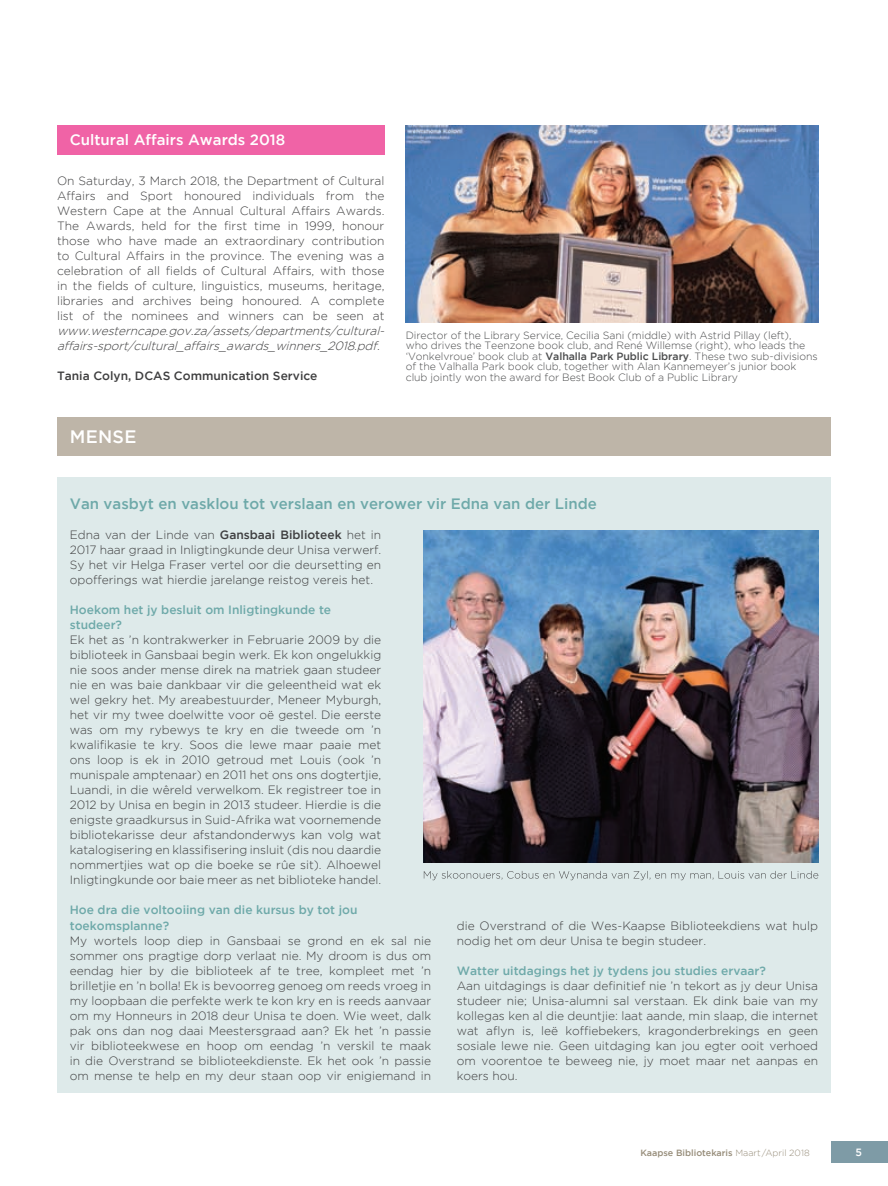
<style>
.page{position:relative;width:888px;height:1186px;background:#fff}
.page>*{position:absolute;margin:0;border:0;box-sizing:border-box;transform-origin:0 0}
.t1{font:500 18px "Gotham";letter-spacing:.015em;color:#fff}
.t2{font:500 15px "Gotham";color:#6ea9a9}
.t3{font:500 15px "Gotham";color:#fff}
.t4{font:300 12px/15px "Gotham";color:#3e3e3f;text-align:justify}
.t5{font:500 12px/15px "Gotham";color:#6ea9a9}
.t6{font:italic 300 12px/15px "Gotham";color:#3e3e3f}
.t7{font:500 12px "Gotham";color:#3e3e3f}
.t8{font:300 10.5px/10.5px "Gotham";letter-spacing:-.005em;color:#4b4c4d}
.t9{font:500 10.5px "Gotham";color:#fff}
.t10{font:500 9px "Gotham";color:#978d7a}
.s1{font-style:normal}
.s2{font-weight:500}
.s3{font-weight:300}
</style>
<div class="page">
<div style="left:831px;top:1141px;width:57px;height:22px;background:#7e9ba6"></div>
<div style="left:57px;top:125px;width:327px;height:30px;background:#f063a6"></div>
<img style="left:406px;top:125px;width:412px;height:198px">
<div style="left:57px;top:417px;width:774px;height:39px;background:#beb5a8"></div>
<div style="left:57px;top:477px;width:774px;height:615px;background:#deeaea"></div>
<img style="left:424px;top:530px;width:394px;height:332px">
<svg style="left:424px;top:871px;width:394px;height:9px"></svg>
<p class="t3" style="left:70px;top:132px;width:217px">Cultural Affairs Awards 2018</p>
<p class="t4" style="left:57px;top:173px;width:329px">On Saturday, 3 March 2018, the Department of Cultural Affairs and Sport honoured individuals from the Western Cape at the Annual Cultural Affairs Awards.<br>The Awards, held for the first time in 1999, honour those who have made an extraordinary contribution to Cultural Affairs in the province. The evening was a celebration of all fields of Cultural Affairs, with those in the fields of culture, linguistics, museums, heritage, libraries and archives being honoured. A complete list of the nominees and winners can be seen at</p>
<p class="t6" style="left:57px;top:323px;width:332px">www.westerncape.gov.za/assets/departments/cultural&shy;affairs-sport/cultural_ affairs_ awards_ winners_ 2018.pdf<span class="s1">.</span></p>
<p class="t7" style="left:57px;top:369px;width:262px">Tania Colyn, DCAS Communication Service</p>
<h1 class="t1" style="left:70px;top:426px;width:68px">MENSE</h1>
<p class="t8" style="left:406px;top:329px;width:414px">Director of the Library Service, Cecilia Sani (middle) with Astrid Pillay (left),<br>who drives the Teenzone book club, and René Willemse (right), who leads the ‘Vonkelvroue’ book club at <span class="s2">Valhalla Park Public Library</span>. These two sub-divisions of the Valhalla Park book club, together with Alan Kannemeyer’s junior book club jointly won the award for Best Book Club of a Public Library</p>
<p class="t2" style="left:70px;top:495px;width:529px">Van vasbyt en vasklou tot verslaan en verower vir Edna van der Linde</p>
<p class="t4" style="left:70px;top:527px;width:313px">Edna van der Linde van <span class="s2">Gansbaai Biblioteek</span> het in 2017 haar graad in Inligtingkunde deur Unisa verwerf.<br>Sy het vir Helga Fraser vertel oor die deursetting en opofferings wat hierdie jarelange reistog vereis het.</p>
<p class="t5" style="left:70px;top:602px;width:263px">Hoekom het jy besluit om Inligtingkunde te studeer?</p>
<p class="t4" style="left:70px;top:632px;width:313px">Ek het as ’n kontrakwerker in Februarie 2009 by die biblioteek in Gansbaai begin werk. Ek kon ongelukkig nie soos ander mense direk na matriek gaan studeer nie en was baie dankbaar vir die geleentheid wat ek wel gekry het. My areabestuurder, Meneer Myburgh, het vir my twee doelwitte voor oë gestel. Die eerste was om my rybewys te kry en die tweede om ’n kwalifikasie te kry. Soos die lewe maar paaie met ons loop is ek in 2010 getroud met Louis (ook ’n munispale amptenaar) en 2011 het ons ons dogtertjie, Luandi, in die wêreld verwelkom. Ek registreer toe in 2012 by Unisa en begin in 2013 studeer. Hierdie is die enigste graadkursus in Suid-Afrika wat voornemende bibliotekarisse deur afstandonderwys kan volg wat katalogisering en klassifisering insluit (dis nou daardie nommertjies wat op die boeke se rûe sit). Alhoewel Inligtingkunde oor baie meer as net biblioteke handel.</p>
<p class="t5" style="left:70px;top:902px;width:289px">Hoe dra die voltooiing van die kursus by tot jou toekomsplanne?</p>
<p class="t4" style="left:70px;top:932px;width:363px">My wortels loop diep in Gansbaai se grond en ek sal nie sommer ons pragtige dorp verlaat nie. My droom is dus om eendag hier by die biblioteek af te tree, kompleet met ’n brilletjie en ’n bolla! Ek is bevoorreg genoeg om reeds vroeg in my loopbaan die perfekte werk te kon kry en is reeds aanvaar om my Honneurs in 2018 deur Unisa te doen. Wie weet, dalk pak ons dan nog daai Meestersgraad aan? Ek het ’n passie vir biblioteekwese en hoop om eendag ’n verskil te maak in die Overstrand se biblioteekdienste. Ek het ook ’n passie om mense te help en my deur staan oop vir enigiemand in</p>
<p class="t4" style="left:457px;top:918px;width:363px">die Overstrand of die Wes-Kaapse Biblioteekdiens wat hulp nodig het om deur Unisa te begin studeer.</p>
<p class="t5" style="left:457px;top:962px;width:311px">Watter uitdagings het jy tydens jou studies ervaar?</p>
<p class="t4" style="left:457px;top:978px;width:363px">Aan uitdagings is daar definitief nie ’n tekort as jy deur Unisa studeer nie; Unisa-alumni sal verstaan. Ek dink baie van my kollegas ken al die deuntjie: laat aande, min slaap, die internet wat aflyn is, leë koffiebekers, kragonderbrekings en geen sosiale lewe nie. Geen uitdaging kan jou egter ooit verhoed om voorentoe te beweeg nie, jy moet maar net aanpas en koers hou.</p>
<p class="t10" style="left:640px;top:1147px;width:171px">Kaapse Bibliotekaris <span class="s3">Maart/April 2018</span></p>
<p class="t9" style="left:855px;top:1146px;width:8px">5</p>
</div>
